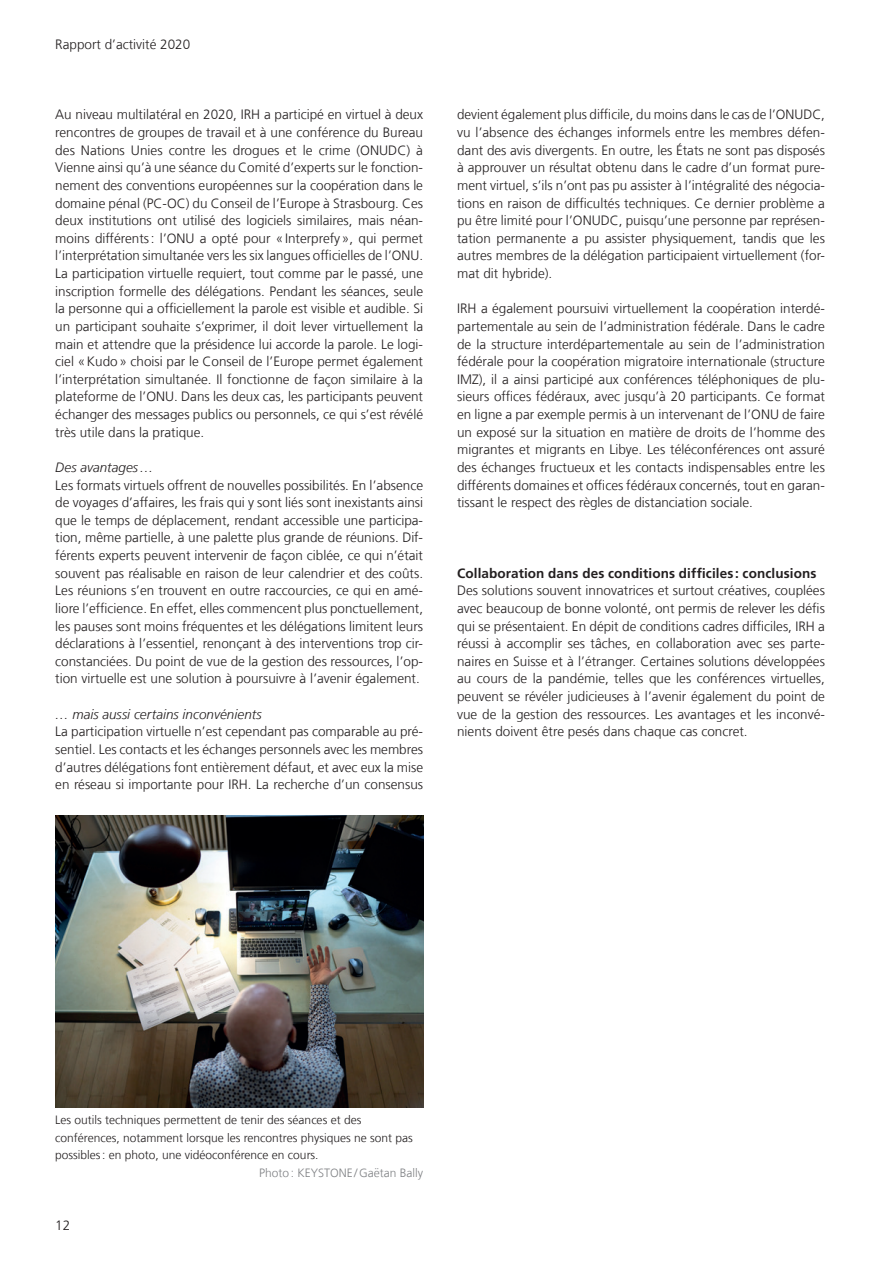
<style>
.page{position:relative;width:893px;height:1263px;background:#fff}
.page>*{position:absolute;margin:0;border:0;box-sizing:border-box;transform-origin:0 0}
.Grundtext{font:300 13.5px/17.7px "Frutiger LT Com";color:#231f20;text-align:justify}
.ut__ohne_Nummerierun{font:700 13.5px "Frutiger LT Com";letter-spacing:.01em;color:#231f20}
.uut__ohne_Nummerieru{font:italic 300 13.5px "Frutiger LT Com";color:#231f20}
.Legende{font:300 12px "Frutiger LT Com";color:#231f20}
.Legende-2{font:300 12px "Frutiger LT Com";color:#808285}
</style>
<div class="page">
<img style="left:55px;top:815px;width:368px;height:292px">
<p class="Grundtext" style="left:55px;top:35px;width:137px">Rapport d’activité 2020</p>
<p class="Grundtext" style="left:55px;top:106px;width:369px">Au niveau multilatéral en 2020, IRH a participé en virtuel à deux rencontres de groupes de travail et à une conférence du Bureau des Nations Unies contre les drogues et le crime (ONUDC) à Vienne ainsi qu’à une séance du Comité d’experts sur le fonction&shy;nement des conventions européennes sur la coopération dans le domaine pénal (PC-OC) du Conseil de l’Europe à Strasbourg. Ces deux institutions ont utilisé des logiciels similaires, mais néan&shy;moins différents: l’ONU a opté pour «Interprefy», qui permet l’interprétation simultanée vers les six langues officielles de l’ONU.<br>La participation virtuelle requiert, tout comme par le passé, une inscription formelle des délégations. Pendant les séances, seule la personne qui a officiellement la parole est visible et audible. Si un participant souhaite s’exprimer, il doit lever virtuellement la main et attendre que la présidence lui accorde la parole. Le logi&shy;ciel «Kudo» choisi par le Conseil de l’Europe permet également l’interprétation simultanée. Il fonctionne de façon similaire à la plateforme de l’ONU. Dans les deux cas, les participants peuvent échanger des messages publics ou personnels, ce qui s’est révélé très utile dans la pratique.</p>
<p class="uut__ohne_Nummerieru" style="left:55px;top:459px;width:100px">Des avantages…</p>
<p class="Grundtext" style="left:55px;top:476px;width:369px">Les formats virtuels offrent de nouvelles possibilités. En l’absence de voyages d’affaires, les frais qui y sont liés sont inexistants ainsi que le temps de déplacement, rendant accessible une participa&shy;tion, même partielle, à une palette plus grande de réunions. Dif&shy;férents experts peuvent intervenir de façon ciblée, ce qui n’était souvent pas réalisable en raison de leur calendrier et des coûts.<br>Les réunions s’en trouvent en outre raccourcies, ce qui en amé&shy;liore l’efficience. En effet, elles commencent plus ponctuellement, les pauses sont moins fréquentes et les délégations limitent leurs déclarations à l’essentiel, renonçant à des interventions trop cir&shy;constanciées. Du point de vue de la gestion des ressources, l’op&shy;tion virtuelle est une solution à poursuivre à l’avenir également.</p>
<p class="uut__ohne_Nummerieru" style="left:55px;top:706px;width:208px">… mais aussi certains inconvénients</p>
<p class="Grundtext" style="left:55px;top:723px;width:369px">La participation virtuelle n’est cependant pas comparable au pré&shy;sentiel. Les contacts et les échanges personnels avec les membres d’autres délégations font entièrement défaut, et avec eux la mise en réseau si importante pour IRH. La recherche d’un consensus</p>
<p class="Grundtext" style="left:457px;top:106px;width:369px">devient également plus difficile, du moins dans le cas de l’ONUDC, vu l’absence des échanges informels entre les membres défen&shy;dant des avis divergents. En outre, les États ne sont pas disposés à approuver un résultat obtenu dans le cadre d’un format pure&shy;ment virtuel, s’ils n’ont pas pu assister à l’intégralité des négocia&shy;tions en raison de difficultés techniques. Ce dernier problème a pu être limité pour l’ONUDC, puisqu’une personne par représen&shy;tation permanente a pu assister physiquement, tandis que les autres membres de la délégation participaient virtuellement (for&shy;mat dit hybride).</p>
<p class="Grundtext" style="left:457px;top:300px;width:369px">IRH a également poursuivi virtuellement la coopération interdé&shy;partementale au sein de l’administration fédérale. Dans le cadre de la structure interdépartementale au sein de l’administration fédérale pour la coopération migratoire internationale (structure IMZ), il a ainsi participé aux conférences téléphoniques de plu&shy;sieurs offices fédéraux, avec jusqu’à 20 participants. Ce format en ligne a par exemple permis à un intervenant de l’ONU de faire un exposé sur la situation en matière de droits de l’homme des migrantes et migrants en Libye. Les téléconférences ont assuré des échanges fructueux et les contacts indispensables entre les différents domaines et offices fédéraux concernés, tout en garan&shy;tissant le respect des règles de distanciation sociale.</p>
<p class="ut__ohne_Nummerierun" style="left:457px;top:565px;width:361px">Collaboration dans des conditions difficiles : conclusions</p>
<p class="Grundtext" style="left:457px;top:582px;width:369px">Des solutions souvent innovatrices et surtout créatives, couplées avec beaucoup de bonne volonté, ont permis de relever les défis qui se présentaient. En dépit de conditions cadres difficiles, IRH a réussi à accomplir ses tâches, en collaboration avec ses parte&shy;naires en Suisse et à l’étranger. Certaines solutions développées au cours de la pandémie, telles que les conférences virtuelles, peuvent se révéler judicieuses à l’avenir également du point de vue de la gestion des ressources. Les avantages et les inconvé&shy;nients doivent être pesés dans chaque cas concret.</p>
<p class="Legende" style="left:55px;top:1113px;width:308px">Les outils techniques permettent de tenir des séances et des</p>
<p class="Legende" style="left:55px;top:1131px;width:359px">conférences, notamment lorsque les rencontres physiques ne sont pas</p>
<p class="Legende" style="left:55px;top:1148px;width:265px">possibles: en photo, une vidéoconférence en cours.</p>
<p class="Legende-2" style="left:259px;top:1166px;width:165px">Photo: KEYSTONE/ Gaëtan Bally</p>
<p class="Grundtext" style="left:55px;top:1216px;width:17px">12</p>
</div>
